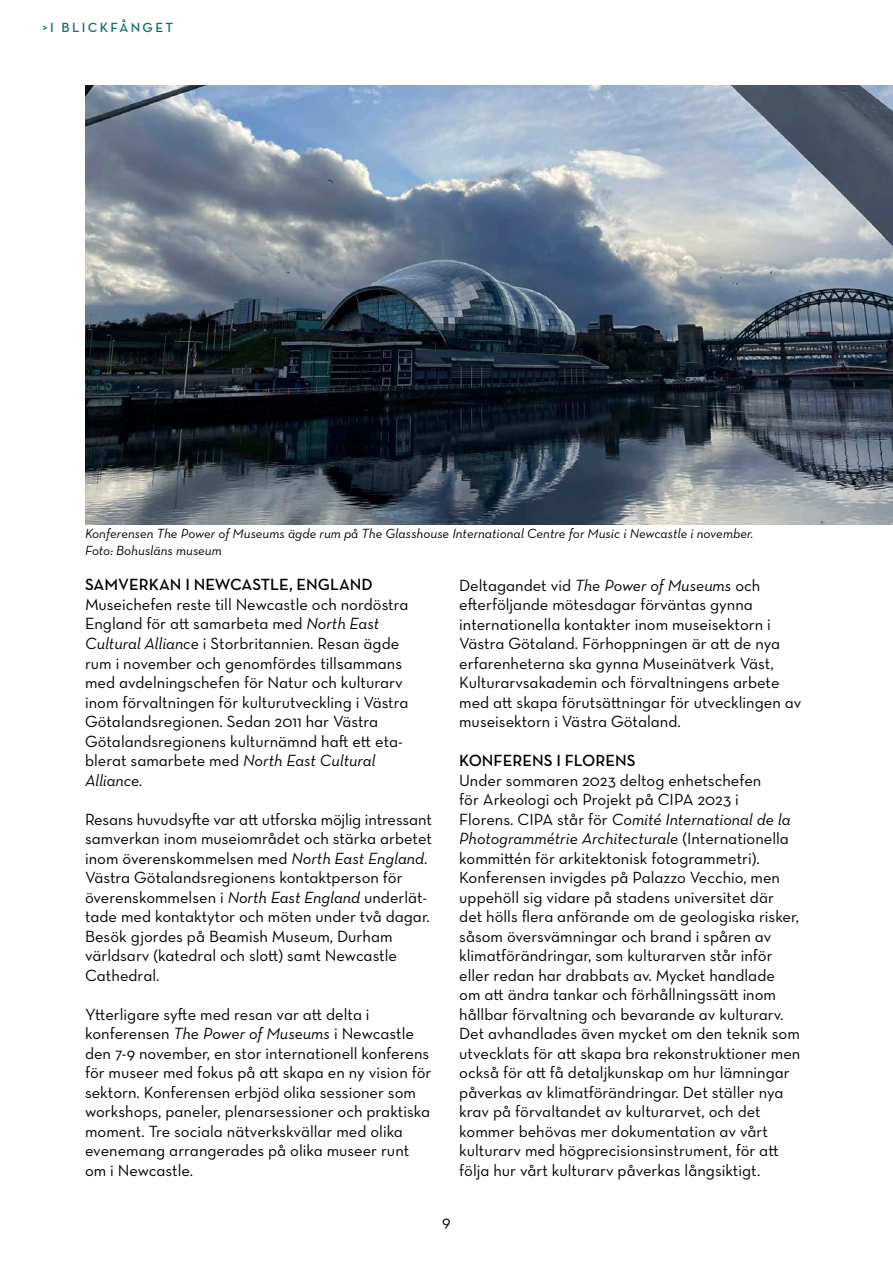
<style>
.page{position:relative;width:893px;height:1263px;background:#fff}
.page>*{position:absolute;margin:0;border:0;box-sizing:border-box;transform-origin:0 0}
.Bröd_svart{font:16.5px/19.5px "Neutraface Text Book Alt";color:#000}
.Bröd_svart-2{font:600 16.5px "Neutraface Text";color:#000}
.Bildtext_svart_vänster{font:italic 13.5px/16.5px "Neutraface Text";color:#000}
.Kapiteltext_blå{font:13.5px "Neutraface Text Demi Alt";letter-spacing:.17em;color:#10716d}
.s1{font-family:"Neutraface Text";font-style:italic}
</style>
<div class="page">
<img style="left:85px;top:85px;width:808px;height:440px">
<p class="Kapiteltext_blå" style="left:43px;top:19px;width:132px">&gt;I BLICKFÅNGET</p>
<p class="Bildtext_svart_vänster" style="left:85px;top:525px;width:670px">Konferensen The Power of Museums ägde rum på The Glasshouse International Centre for Music i Newcastle i november.<br>Foto: Bohusläns museum</p>
<p class="Bröd_svart-2" style="left:85px;top:574px;width:289px">SAMVERKAN I NEWCASTLE, ENGLAND</p>
<p class="Bröd_svart" style="left:85px;top:594px;width:325px">Museichefen reste till Newcastle och nordöstra England för att samarbeta med <span class="s1">North East Cultural Alliance</span> i Storbritannien. Resan ägde rum i november och genomfördes tillsammans med avdelningschefen för Natur och kulturarv inom förvaltningen för kulturutveckling i Västra Götalandsregionen. Sedan 2011 har Västra Götalandsregionens kulturnämnd haft ett eta&shy;blerat samarbete med <span class="s1">North East Cultural Alliance.</span></p>
<p class="Bröd_svart" style="left:85px;top:809px;width:348px">Resans huvudsyfte var att utforska möjlig intressant samverkan inom museiområdet och stärka arbetet inom överenskommelsen med <span class="s1">North East England</span>.<br>Västra Götalandsregionens kontaktperson för överenskommelsen i <span class="s1">North East England</span> underlät&shy;tade med kontaktytor och möten under två dagar.<br>Besök gjordes på Beamish Museum, Durham världsarv (katedral och slott) samt Newcastle Cathedral.</p>
<p class="Bröd_svart" style="left:85px;top:1004px;width:348px">Ytterligare syfte med resan var att delta i konferensen <span class="s1">The Power of Museums</span> i Newcastle den 7-9 november, en stor internationell konferens för museer med fokus på att skapa en ny vision för sektorn. Konferensen erbjöd olika sessioner som workshops, paneler, plenarsessioner och praktiska moment. Tre sociala nätverkskvällar med olika evenemang arrangerades på olika museer runt om i Newcastle.</p>
<p class="Bröd_svart" style="left:459px;top:575px;width:344px">Deltagandet vid <span class="s1">The Power of Museums</span> och efterföljande mötesdagar förväntas gynna internationella kontakter inom museisektorn i Västra Götaland. Förhoppningen är att de nya erfarenheterna ska gynna Museinätverk Väst, Kulturarvsakademin och förvaltningens arbete med att skapa förutsättningar för utvecklingen av museisektorn i Västra Götaland.</p>
<p class="Bröd_svart-2" style="left:459px;top:750px;width:178px">KONFERENS I FLORENS</p>
<p class="Bröd_svart" style="left:459px;top:770px;width:343px">Under sommaren 2023 deltog enhetschefen<br>för Arkeologi och Projekt på CIPA 2023 i<br>Florens. CIPA står för <span class="s1">Comité International de la Photogrammétrie Architecturale</span> (Internationella kommittén för arkitektonisk fotogrammetri).<br>Konferensen invigdes på Palazzo Vecchio, men uppehöll sig vidare på stadens universitet där det hölls flera anförande om de geologiska risker, såsom översvämningar och brand i spåren av klimatförändringar, som kulturarven står inför eller redan har drabbats av. Mycket handlade<br>om att ändra tankar och förhållningssätt inom hållbar förvaltning och bevarande av kulturarv.<br>Det avhandlades även mycket om den teknik som utvecklats för att skapa bra rekonstruktioner men också för att få detaljkunskap om hur lämningar påverkas av klimatförändringar. Det ställer nya krav på förvaltandet av kulturarvet, och det kommer behövas mer dokumentation av vårt kulturarv med högprecisionsinstrument, för att följa hur vårt kulturarv påverkas långsiktigt.</p>
<p class="Bröd_svart" style="left:442px;top:1211px;width:10px">9</p>
</div>
